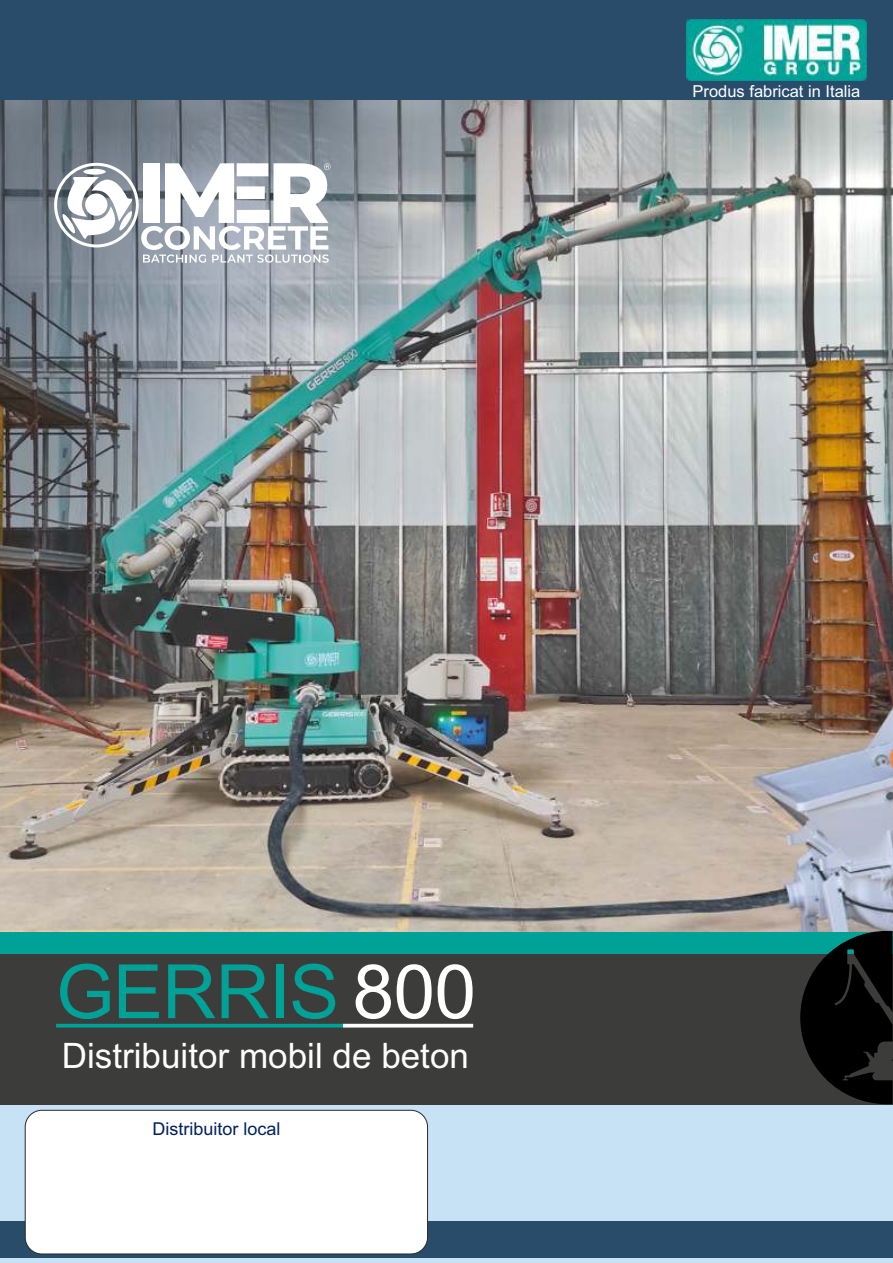
<style>
.page{position:relative;width:893px;height:1263px;background:#fff}
.page>*{position:absolute;margin:0;border:0;box-sizing:border-box;transform-origin:0 0}
.t1{font:75px "Arial";letter-spacing:-.01em;color:#00a297}
.t2{font:35.1px "Arial";color:#fefefe}
.t3{font:17.7px "Arial";color:#002060}
.t4{font:16.5px "Arial";color:#fff}
.s1{color:#fff}
</style>
<div class="page">
<img style="left:0;top:99px;width:893px;height:833px">
<div style="left:0;top:950px;width:893px;height:313px;background:#3c3c3b"></div>
<div style="left:0;top:932px;width:893px;height:22px;background:#00a297"></div>
<svg style="left:54px;top:163px;width:276px;height:100px"></svg>
<hr style="left:56px;top:1024px;width:287px;height:3px;background:#00a297">
<hr style="left:343px;top:1024px;width:130px;height:3px;background:#fff">
<svg style="left:800px;top:931px;width:92px;height:173px"></svg>
<div style="left:0;top:1105px;width:893px;height:158px;background:#c7e1f5"></div>
<div style="left:0;top:0;width:893px;height:99px;background:#294c6a"></div>
<div style="left:0;top:1221px;width:893px;height:36px;background:#294c6a"></div>
<img style="left:686px;top:19px;width:181px;height:61px">
<div style="left:25px;top:1110px;width:403px;height:144px;background:#fff;border:1px solid #2b2a29;border-radius:17px"></div>
<p class="t4" style="left:693px;top:85px;width:169px">Produs fabricat in Italia</p>
<h1 class="t1" style="left:56px;top:963px;width:422px">GERRIS <span class="s1">800</span></h1>
<p class="t2" style="left:62px;top:1042px;width:409px">Distribuitor mobil de beton</p>
<p class="t3" style="left:153px;top:1122px;width:130px">Distribuitor local</p>
</div>
